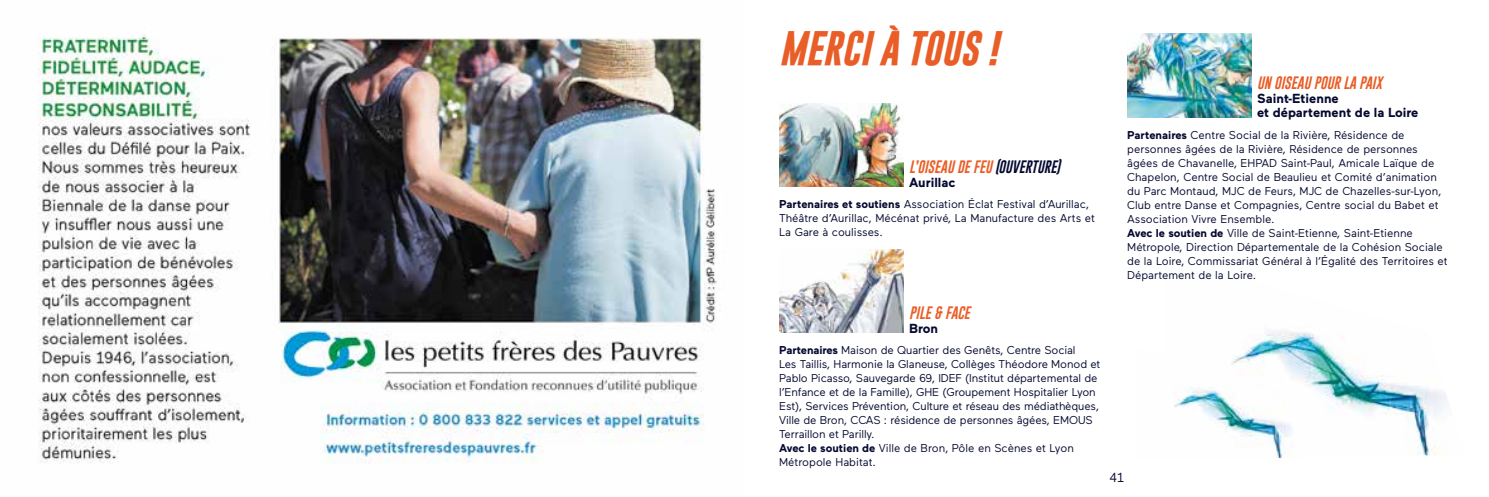
<style>
.page{position:relative;width:1489px;height:497px;background:#fff}
.page>*{position:absolute;margin:0;border:0;box-sizing:border-box;transform-origin:0 0}
.t1{font:italic 700 35px "Gobold";color:#e95e27}
.t2{font:italic 13.12px "Gobold";color:#e95e27}
.t3{font:700 13.12px/14px "Maax";color:#060a30}
.t4{font:13.12px "Maax";color:#060a30}
.t5{font:11.38px/14px "Maax";letter-spacing:-.005em;color:#060a30}
.s1{color:#060a30}
.s2{font-weight:700}
</style>
<div class="page">
<img style="left:1250px;top:332px;width:197px;height:122px">
<img style="left:1174px;top:348px;width:127px;height:109px">
<img style="left:779px;top:103px;width:124px;height:84px">
<img style="left:779px;top:249px;width:124px;height:83px">
<img style="left:1127px;top:34px;width:124px;height:83px">
<img style="left:38px;top:35px;width:682px;height:429px">
<h1 class="t1" style="left:779px;top:25px;width:220px">MERCI À TOUS !</h1>
<p class="t2" style="left:909px;top:158px;width:152px">L’OISEAU DE FEU <span class="s1">(OUVERTURE)</span></p>
<p class="t3" style="left:909px;top:174px;width:48px">Aurillac</p>
<p class="t5" style="left:779px;top:197px;width:317px"><span class="s2">Partenaires et soutiens</span> Association Éclat Festival d’Aurillac,<br>Théâtre d’Aurillac, Mécénat privé, La Manufacture des Arts et<br>La Gare à coulisses.</p>
<p class="t2" style="left:909px;top:303px;width:62px">PILE &amp; FACE</p>
<p class="t3" style="left:909px;top:320px;width:30px">Bron</p>
<p class="t5" style="left:779px;top:342px;width:323px"><span class="s2">Partenaires</span> Maison de Quartier des Genêts, Centre Social<br>Les Taillis, Harmonie la Glaneuse, Collèges Théodore Monod et Pablo Picasso, Sauvegarde 69, IDEF (Institut départemental de l’Enfance et de la Famille), GHE (Groupement Hospitalier Lyon Est), Services Prévention, Culture et réseau des médiathèques, Ville de Bron, CCAS : résidence de personnes âgées, EMOUS Terraillon et Parilly.<br><span class="s2">Avec le soutien de</span> Ville de Bron, Pôle en Scènes et Lyon Métropole Habitat.</p>
<p class="t2" style="left:1257px;top:74px;width:126px">UN OISEAU POUR LA PAIX</p>
<p class="t3" style="left:1257px;top:91px;width:163px">Saint-Etienne<br>et département de la Loire</p>
<p class="t5" style="left:1127px;top:127px;width:322px"><span class="s2">Partenaires</span> Centre Social de la Rivière, Résidence de personnes âgées de la Rivière, Résidence de personnes âgées de Chavanelle, EHPAD Saint-Paul, Amicale Laïque de Chapelon, Centre Social de Beaulieu et Comité d’animation du Parc Montaud, MJC de Feurs, MJC de Chazelles-sur-Lyon, Club entre Danse et Compagnies, Centre social du Babet et Association Vivre Ensemble.<br><span class="s2">Avec le soutien de</span> Ville de Saint-Etienne, Saint-Etienne Métropole, Direction Départementale de la Cohésion Sociale de la Loire, Commissariat Général à l’Égalité des Territoires et Département de la Loire.</p>
<p class="t4" style="left:1109px;top:468px;width:16px">41</p>
</div>
